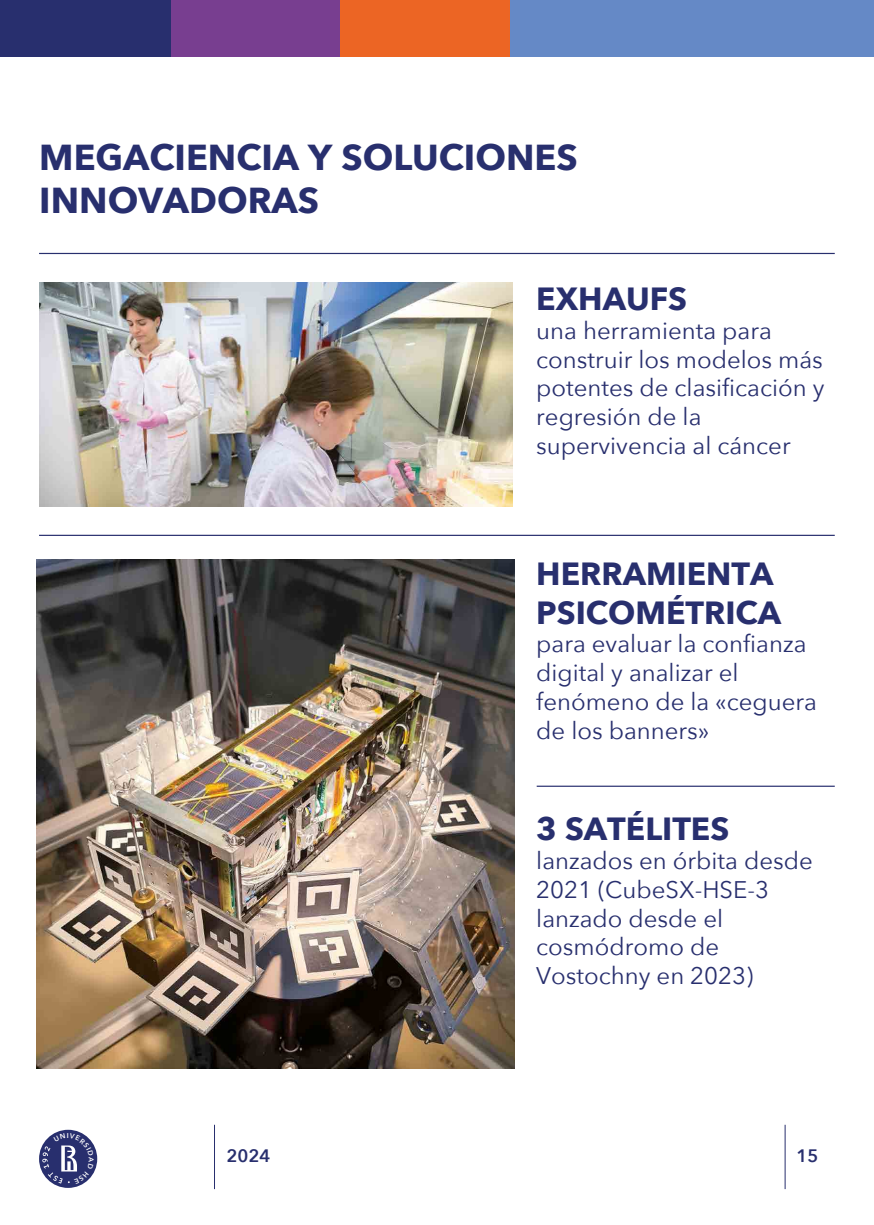
<style>
.page{position:relative;width:874px;height:1225px;background:#fff}
.page>*{position:absolute;margin:0;border:0;box-sizing:border-box;transform-origin:0 0}
.t1{font:700 36px/43.2px "Avenir Next";color:#282f6e}
.t2{font:700 32px/38.4px "Avenir Next";color:#282f6e}
.t3{font:24px/28.8px "Avenir Next";color:#282f6e}
.t4{font:600 18px "Avenir Next";color:#282f6e}
.t5{font:600 7px "Avenir Next";color:#fff}
</style>
<div class="page">
<hr style="left:784px;top:1124px;width:1px;height:65px;background:#282f6e">
<hr style="left:214px;top:1124px;width:1px;height:65px;background:#282f6e">
<hr style="left:39px;top:253px;width:795px;height:1px;background:#282f6e">
<hr style="left:39px;top:535px;width:795px;height:1px;background:#282f6e">
<hr style="left:536px;top:785px;width:298px;height:2px;background:#282f6e">
<img style="left:39px;top:282px;width:473px;height:224px">
<img style="left:36px;top:560px;width:478px;height:508px">
<div style="left:339px;top:0;width:171px;height:57px;background:#ec6524"></div>
<div style="left:169px;top:0;width:170px;height:57px;background:#783e90"></div>
<div style="left:0;top:0;width:170px;height:57px;background:#282f6e"></div>
<div style="left:510px;top:0;width:363px;height:57px;background:#6589c6"></div>
<svg style="left:39px;top:1129px;width:58px;height:58px"></svg>
<svg style="left:42px;top:1133px;width:52px;height:51px;background:#54598b"></svg>
<h1 class="t1" style="left:39px;top:135px;width:539px">MEGACIENCIA Y SOLUCIONES<br>INNOVADORAS</h1>
<h2 class="t2" style="left:536px;top:279px;width:152px">EXHAUFS</h2>
<p class="t3" style="left:536px;top:315px;width:289px">una herramienta para construir los modelos más potentes de clasificación y regresión de la supervivencia al cáncer</p>
<h2 class="t2" style="left:536px;top:554px;width:246px">HERRAMIENTA<br>PSICOMÉTRICA</h2>
<p class="t3" style="left:536px;top:628px;width:282px">para evaluar la confianza digital y analizar el fenómeno de la «ceguera de los banners»</p>
<p class="t5" style="left:67px;top:1129px;width:3px">I</p>
<h2 class="t2" style="left:536px;top:809px;width:194px">3 SATÉLITES</h2>
<p class="t3" style="left:536px;top:845px;width:278px">lanzados en órbita desde<br>2021 (CubeSX-HSE-3 lanzado desde el cosmódromo de<br>Vostochny en 2023)</p>
<p class="t4" style="left:226px;top:1140px;width:45px">2024</p>
<p class="t4" style="left:796px;top:1140px;width:23px">15</p>
</div>
